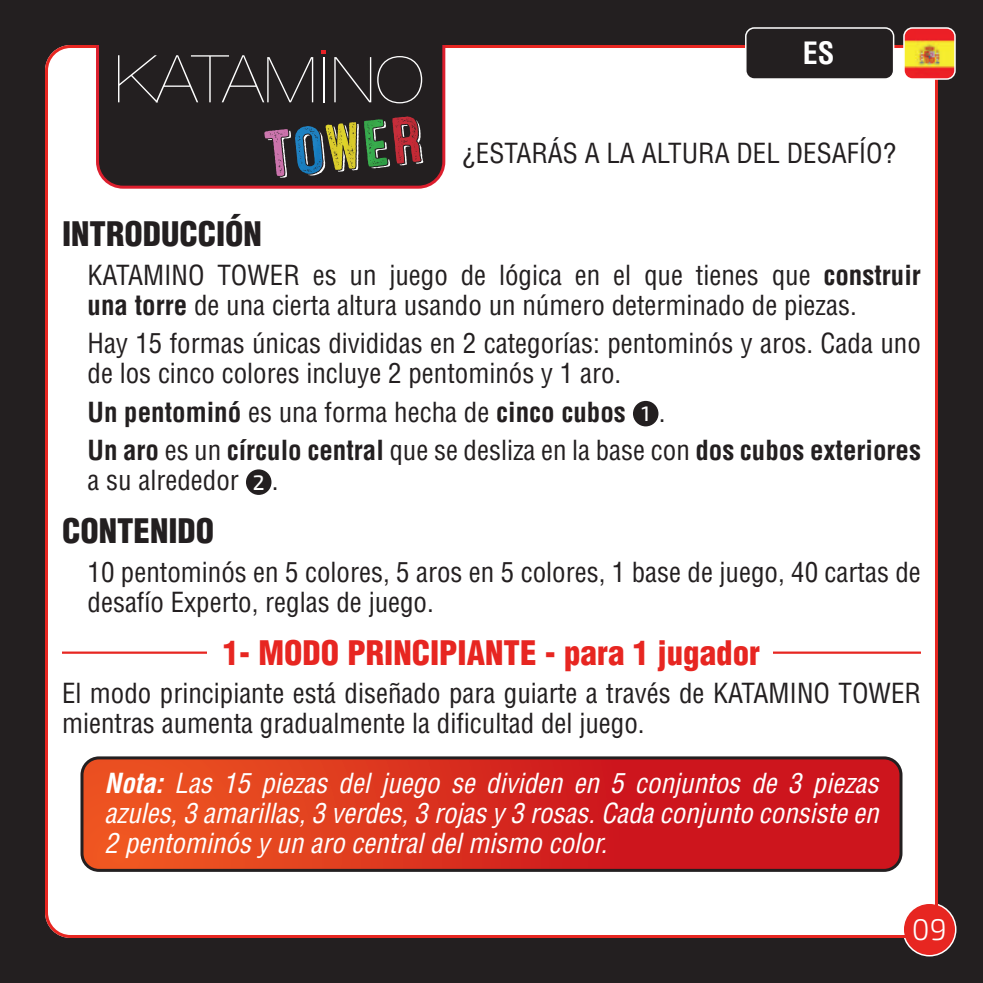
<style>
.page{position:relative;width:983px;height:983px;background:#231f20}
.page>*{position:absolute;margin:0;border:0;box-sizing:border-box;transform-origin:0 0}
.t1{font:900 condensed 33px "Helvetica LT Std";color:#e72621}
.t2{font:900 condensed 33px "Helvetica LT Std";color:#231f20}
.t3{font:300 30px "Exo 2";color:#fff}
.t4{font:700 condensed 30px "Helvetica LT Std";color:#fff}
.t5{font:condensed 27px/30px "Helvetica LT Std";color:#231f20}
.t6{font:italic condensed 27px/30px "Helvetica LT Std";color:#fff;text-align:justify}
.t7{font:700 condensed 27px/38.4px "Helvetica LT Std";color:#231f20}
.s1{font-weight:700}
.s2{font-weight:400}
.s3{font-family:"Exo 2";font-weight:500;font-stretch:normal;font-size:21px;color:#fff}
</style>
<div class="page">
<div style="left:45px;top:45px;width:893px;height:893px;background:#fff;border-radius:26px"></div>
<div style="left:903px;top:903px;width:53px;height:53px;background:#e72621;border-radius:50%"></div>
<div style="left:902px;top:902px;width:54px;height:54px;border:2px solid #fff;border-radius:50%"></div>
<svg style="left:95px;top:45px;width:352px;height:144px;background:#342527"></svg>
<svg style="left:84px;top:760px;width:817px;height:108px;background:#d82d1e"></svg>
<div style="left:80px;top:756px;width:822px;height:116px;border:3px solid #231f20;border-radius:17px"></div>
<hr style="left:62px;top:651px;width:859px;height:3px;background:#e72621">
<div style="left:207px;top:636px;width:566px;height:34px;background:#fff"></div>
<div style="left:633px;top:401px;width:25px;height:25px;background:#231f20;border-radius:50%"></div>
<div style="left:246px;top:469px;width:25px;height:26px;background:#231f20;border-radius:50%"></div>
<img style="left:906px;top:30px;width:47px;height:47px">
<div style="left:903px;top:27px;width:53px;height:53px;border:2px solid #fff;border-radius:9px"></div>
<div style="left:746px;top:28px;width:148px;height:51px;background:#231f20;border-radius:9px"></div>
<div style="left:745px;top:27px;width:149px;height:53px;border:2px solid #fff;border-radius:9px"></div>
<svg style="left:118px;top:55px;width:195px;height:47px;background:#383435"></svg>
<hr style="left:323px;top:57px;width:1px;height:45px;background:#fff">
<svg style="left:334px;top:57px;width:37px;height:45px;background:#3b3839"></svg>
<svg style="left:377px;top:56px;width:45px;height:47px;background:#363233"></svg>
<svg style="left:322px;top:50px;width:4px;height:4px"></svg>
<img style="left:264px;top:129px;width:24px;height:47px">
<svg style="left:280px;top:131px;width:11px;height:47px"></svg>
<img style="left:326px;top:122px;width:30px;height:48px">
<svg style="left:333px;top:124px;width:26px;height:48px"></svg>
<img style="left:364px;top:119px;width:23px;height:48px">
<svg style="left:371px;top:121px;width:19px;height:47px"></svg>
<img style="left:392px;top:116px;width:29px;height:48px">
<svg style="left:400px;top:146px;width:10px;height:19px"></svg>
<svg style="left:402px;top:125px;width:6px;height:12px"></svg>
<svg style="left:416px;top:120px;width:7px;height:44px"></svg>
<img style="left:295px;top:126px;width:28px;height:48px">
<svg style="left:304px;top:131px;width:21px;height:44px"></svg>
<p class="t4" style="left:803px;top:35px;width:33px">ES</p>
<p class="t5" style="left:462px;top:138px;width:435px">¿ESTARÁS A LA ALTURA DEL DESAFÍO?</p>
<p class="t2" style="left:62px;top:213px;width:201px">INTRODUCCIÓN</p>
<p class="t5" style="left:88px;top:260px;width:835px">KATAMINO TOWER es un juego de lógica en el que tienes que <span class="s1">construir una torre</span> de una cierta altura usando un número determinado de piezas.</p>
<p class="t5" style="left:88px;top:328px;width:835px">Hay 15 formas únicas divididas en 2 categorías: pentominós y aros. Cada uno de los cinco colores incluye 2 pentominós y 1 aro.</p>
<p class="t7" style="left:88px;top:393px;width:835px">Un pentominó <span class="s2">es una forma hecha de</span> cinco cubos <span class="s3">1</span> <span class="s2">.<br></span>Un aro <span class="s2">es un</span> círculo central <span class="s2">que se desliza en la base con</span> dos cubos exteriores</p>
<p class="t5" style="left:88px;top:465px;width:192px">a su alrededor <span class="s3">2</span> .</p>
<p class="t2" style="left:62px;top:510px;width:154px">CONTENIDO</p>
<p class="t5" style="left:88px;top:557px;width:835px">10 pentominós en 5 colores, 5 aros en 5 colores, 1 base de juego, 40 cartas de desafío Experto, reglas de juego.</p>
<p class="t1" style="left:223px;top:632px;width:539px">1- MODO PRINCIPIANTE - para 1 jugador</p>
<p class="t5" style="left:62px;top:678px;width:860px">El modo principiante está diseñado para guiarte a través de KATAMINO TOWER mientras aumenta gradualmente la dificultad del juego.</p>
<p class="t6" style="left:105px;top:769px;width:775px"><span class="s1">Nota:</span> Las 15 piezas del juego se dividen en 5 conjuntos de 3 piezas azules, 3 amarillas, 3 verdes, 3 rojas y 3 rosas. Cada conjunto consiste en 2 pentominós y un aro central del mismo color.</p>
<p class="t3" style="left:912px;top:912px;width:36px">09</p>
</div>
